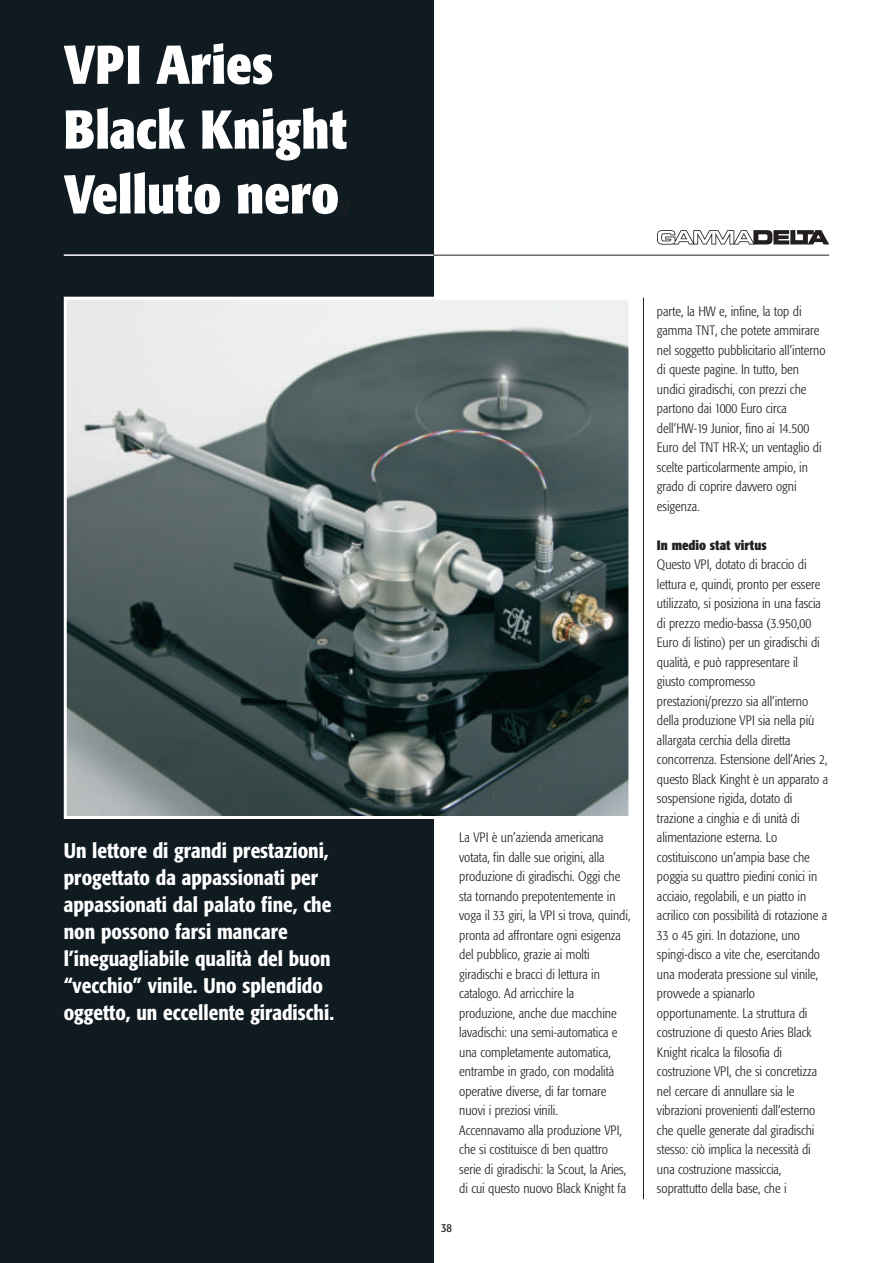
<style>
.page{position:relative;width:893px;height:1263px;background:#fff}
.page>*{position:absolute;margin:0;border:0;box-sizing:border-box;transform-origin:0 0}
.t1{font:700 condensed 54px/64.8px "Formata";color:#fff}
.t2{font:500 condensed 21px/27px "Formata";color:#fff}
.t3{font:300 condensed 13.5px/19.5px "Formata";color:#231f20}
.t4{font:700 condensed 13.5px "Formata";color:#231f20}
.t5{font:condensed 12px "Formata";color:#231f20}
</style>
<div class="page">
<div style="left:0;top:0;width:434px;height:1263px;background:#101a21"></div>
<hr style="left:64px;top:254px;width:370px;height:2px;background:#fff">
<hr style="left:434px;top:255px;width:395px;height:1px;background:#231f20">
<hr style="left:643px;top:298px;width:1px;height:901px;background:#231f20">
<img style="left:68px;top:301px;width:559px;height:514px">
<div style="left:64px;top:297px;width:567px;height:522px;border:3px solid #fff"></div>
<svg style="left:657px;top:230px;width:172px;height:15px"></svg>
<h1 class="t1" style="left:64px;top:37px;width:285px">VPI Aries<br>Black Knight<br>Velluto nero</h1>
<h2 class="t2" style="left:64px;top:839px;width:272px">Un lettore di grandi prestazioni, progettato da appassionati per appassionati dal palato fine, che non possono farsi mancare l’ineguagliabile qualità del buon “vecchio” vinile. Uno splendido oggetto, un eccellente giradischi.</h2>
<p class="t3" style="left:459px;top:828px;width:173px">La VPI è un’azienda americana votata, fin dalle sue origini, alla produzione di giradischi. Oggi che sta tornando prepotentemente in voga il 33 giri, la VPI si trova, quindi, pronta ad affrontare ogni esigenza del pubblico, grazie ai molti giradischi e bracci di lettura in catalogo. Ad arricchire la produzione, anche due macchine lavadischi: una semi-automatica e una completamente automatica, entrambe in grado, con modalità operative diverse, di far tornare nuovi i preziosi vinili.<br>Accennavamo alla produzione VPI, che si costituisce di ben quattro serie di giradischi: la Scout, la Aries, di cui questo nuovo Black Knight fa</p>
<p class="t5" style="left:441px;top:1223px;width:12px">38</p>
<p class="t3" style="left:657px;top:302px;width:170px">parte, la HW e, infine, la top di gamma TNT, che potete ammirare nel soggetto pubblicitario all’interno di queste pagine. In tutto, ben undici giradischi, con prezzi che partono dai 1000 Euro circa dell’HW-19 Junior, fino ai 14.500<br>Euro del TNT HR-X; un ventaglio di scelte particolarmente ampio, in grado di coprire davvero ogni esigenza.</p>
<p class="t4" style="left:657px;top:539px;width:111px">In medio stat virtus</p>
<p class="t3" style="left:657px;top:555px;width:173px">Questo VPI, dotato di braccio di lettura e, quindi, pronto per essere utilizzato, si posiziona in una fascia di prezzo medio-bassa (3.950,00<br>Euro di listino) per un giradischi di qualità, e può rappresentare il giusto compromesso prestazioni/prezzo sia all’interno della produzione VPI sia nella più allargata cerchia della diretta concorrenza. Estensione dell’Aries 2, questo Black Kinght è un apparato a sospensione rigida, dotato di trazione a cinghia e di unità di alimentazione esterna. Lo costituiscono un’ampia base che poggia su quattro piedini conici in acciaio, regolabili, e un piatto in acrilico con possibilità di rotazione a 33 o 45 giri. In dotazione, uno spingi-disco a vite che, esercitando una moderata pressione sul vinile, provvede a spianarlo opportunamente. La struttura di costruzione di questo Aries Black Knight ricalca la filosofia di costruzione VPI, che si concretizza nel cercare di annullare sia le vibrazioni provenienti dall’esterno che quelle generate dal giradischi stesso: ciò implica la necessità di una costruzione massiccia, soprattutto della base, che i</p>
</div>
